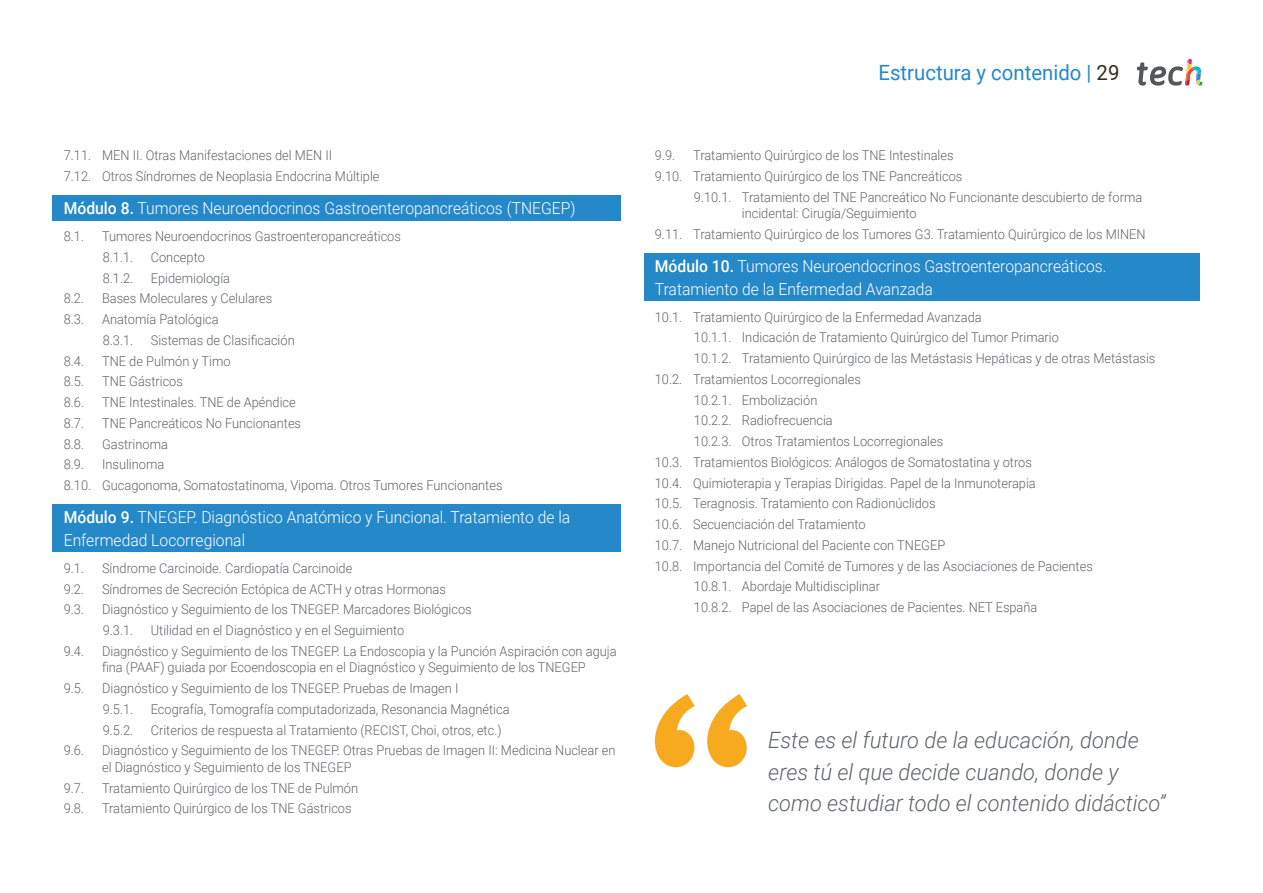
<style>
.page{position:relative;width:1263px;height:893px;background:#fff}
.page>*{position:absolute;margin:0;border:0;box-sizing:border-box;transform-origin:0 0}
.t1{font:italic 300 22.5px/31.5px "Roboto";color:#61646a}
.t2{font:21px "Roboto";color:#2488c9}
.t3{font:300 16.5px/22.5px "Roboto";color:#fff;scale:.95 1}
.t4{font:300 13.5px/20.7px "Roboto";color:#61646a;scale:.95 1}
.s1{font-weight:500}
.s2{color:#312e20}
</style>
<div class="page">
<svg style="left:1137px;top:59px;width:65px;height:27px"></svg>
<div style="left:644px;top:253px;width:555px;height:48px;background:#2488c9"></div>
<div style="left:53px;top:195px;width:568px;height:25px;background:#2488c9"></div>
<div style="left:53px;top:505px;width:568px;height:47px;background:#2488c9"></div>
<svg style="left:655px;top:694px;width:92px;height:73px"></svg>
<p class="t4" style="left:64px;top:144px;width:334px">7.11. MEN II. Otras Manifestaciones del MEN II<br>7.12. Otros Síndromes de Neoplasia Endocrina Múltiple</p>
<p class="t3" style="left:64px;top:196px;width:540px"><span class="s1">Módulo 8.</span> Tumores Neuroendocrinos Gastroenteropancreáticos (TNEGEP)</p>
<p class="t4" style="left:64px;top:225px;width:23px">8.1.</p>
<p class="t4" style="left:102px;top:225px;width:316px">Tumores Neuroendocrinos Gastroenteropancreáticos<br>8.1.1.</p>
<p class="t4" style="left:151px;top:246px;width:58px">Concepto</p>
<p class="t4" style="left:103px;top:267px;width:34px">8.1.2.</p>
<p class="t4" style="left:151px;top:267px;width:85px">Epidemiología</p>
<p class="t4" style="left:64px;top:288px;width:23px">8.2.</p>
<p class="t4" style="left:102px;top:288px;width:181px">Bases Moleculares y Celulares</p>
<p class="t4" style="left:64px;top:308px;width:23px">8.3.</p>
<p class="t4" style="left:102px;top:308px;width:124px">Anatomía Patológica<br>8.3.1.</p>
<p class="t4" style="left:151px;top:329px;width:153px">Sistemas de Clasificación</p>
<p class="t4" style="left:64px;top:350px;width:23px">8.4.</p>
<p class="t4" style="left:102px;top:350px;width:137px">TNE de Pulmón y Timo</p>
<p class="t4" style="left:64px;top:371px;width:23px">8.5.</p>
<p class="t4" style="left:102px;top:371px;width:87px">TNE Gástricos</p>
<p class="t4" style="left:64px;top:391px;width:23px">8.6.</p>
<p class="t4" style="left:102px;top:391px;width:205px">TNE Intestinales. TNE de Apéndice</p>
<p class="t4" style="left:64px;top:412px;width:23px">8.7.</p>
<p class="t4" style="left:102px;top:412px;width:211px">TNE Pancreáticos No Funcionantes</p>
<p class="t4" style="left:64px;top:433px;width:23px">8.8.</p>
<p class="t4" style="left:102px;top:433px;width:71px">Gastrinoma</p>
<p class="t4" style="left:64px;top:454px;width:23px">8.9.</p>
<p class="t4" style="left:64px;top:454px;width:463px;text-indent:38px">Insulinoma<br>8.10. Gucagonoma, Somatostatinoma, Vipoma. Otros Tumores Funcionantes</p>
<p class="t3" style="left:64px;top:506px;width:535px"><span class="s1">Módulo 9.</span> TNEGEP. Diagnóstico Anatómico y Funcional. Tratamiento de la<br>Enfermedad Locorregional</p>
<p class="t4" style="left:64px;top:557px;width:23px">9.1.</p>
<p class="t4" style="left:102px;top:557px;width:265px">Síndrome Carcinoide. Cardiopatía Carcinoide</p>
<p class="t4" style="left:64px;top:578px;width:23px">9.2.</p>
<p class="t4" style="left:102px;top:578px;width:363px">Síndromes de Secreción Ectópica de ACTH y otras Hormonas</p>
<p class="t4" style="left:64px;top:599px;width:23px">9.3.</p>
<p class="t4" style="left:102px;top:599px;width:391px">Diagnóstico y Seguimiento de los TNEGEP. Marcadores Biológicos<br>9.3.1.</p>
<p class="t4" style="left:151px;top:620px;width:269px">Utilidad en el Diagnóstico y en el Seguimiento</p>
<p class="t4" style="left:64px;top:640px;width:23px">9.4.</p>
<p class="t4" style="left:102px;top:642px;width:543px;line-height:16.5px">Diagnóstico y Seguimiento de los TNEGEP. La Endoscopia y la Punción Aspiración con aguja fina (PAAF) guiada por Ecoendoscopia en el Diagnóstico y Seguimiento de los TNEGEP</p>
<p class="t4" style="left:64px;top:678px;width:23px">9.5.</p>
<p class="t4" style="left:102px;top:678px;width:377px">Diagnóstico y Seguimiento de los TNEGEP. Pruebas de Imagen I<br>9.5.1.</p>
<p class="t4" style="left:151px;top:698px;width:379px">Ecografía, Tomografía computadorizada, Resonancia Magnética</p>
<p class="t4" style="left:103px;top:719px;width:34px">9.5.2.</p>
<p class="t4" style="left:151px;top:719px;width:371px">Criterios de respuesta al Tratamiento (RECIST, Choi, otros, etc.)</p>
<p class="t4" style="left:64px;top:740px;width:23px">9.6.</p>
<p class="t4" style="left:102px;top:742px;width:542px;line-height:16.5px">Diagnóstico y Seguimiento de los TNEGEP. Otras Pruebas de Imagen II: Medicina Nuclear en el Diagnóstico y Seguimiento de los TNEGEP</p>
<p class="t4" style="left:64px;top:777px;width:23px">9.7.</p>
<p class="t4" style="left:102px;top:777px;width:271px">Tratamiento Quirúrgico de los TNE de Pulmón</p>
<p class="t4" style="left:64px;top:798px;width:23px">9.8.</p>
<p class="t4" style="left:102px;top:798px;width:264px">Tratamiento Quirúrgico de los TNE Gástricos</p>
<h2 class="t2" style="left:878px;top:57px;width:242px">Estructura y contenido | <span class="s2">29</span></h2>
<p class="t4" style="left:655px;top:144px;width:23px">9.9.</p>
<p class="t4" style="left:693px;top:144px;width:276px">Tratamiento Quirúrgico de los TNE Intestinales</p>
<p class="t4" style="left:655px;top:165px;width:325px">9.10. Tratamiento Quirúrgico de los TNE Pancreáticos</p>
<p class="t4" style="left:694px;top:186px;width:473px">9.10.1. Tratamiento del TNE Pancreático No Funcionante descubierto de forma</p>
<p class="t4" style="left:655px;top:202px;width:518px;text-indent:87px">incidental: Cirugía/Seguimiento<br>9.11. Tratamiento Quirúrgico de los Tumores G3. Tratamiento Quirúrgico de los MINEN</p>
<p class="t3" style="left:655px;top:254px;width:477px"><span class="s1">Módulo 10.</span> Tumores Neuroendocrinos Gastroenteropancreáticos.<br>Tratamiento de la Enfermedad Avanzada</p>
<p class="t4" style="left:655px;top:306px;width:346px">10.1. Tratamiento Quirúrgico de la Enfermedad Avanzada</p>
<p class="t4" style="left:694px;top:327px;width:386px">10.1.1. Indicación de Tratamiento Quirúrgico del Tumor Primario</p>
<p class="t4" style="left:694px;top:348px;width:487px">10.1.2. Tratamiento Quirúrgico de las Metástasis Hepáticas y de otras Metástasis</p>
<p class="t4" style="left:655px;top:368px;width:218px">10.2. Tratamientos Locorregionales</p>
<p class="t4" style="left:694px;top:389px;width:132px">10.2.1. Embolización</p>
<p class="t4" style="left:694px;top:410px;width:148px">10.2.2. Radiofrecuencia</p>
<p class="t4" style="left:694px;top:430px;width:264px">10.2.3. Otros Tratamientos Locorregionales</p>
<p class="t4" style="left:655px;top:451px;width:398px">10.3. Tratamientos Biológicos: Análogos de Somatostatina y otros</p>
<p class="t4" style="left:655px;top:472px;width:402px">10.4. Quimioterapia y Terapias Dirigidas. Papel de la Inmunoterapia</p>
<p class="t4" style="left:655px;top:493px;width:297px">10.5. Teragnosis. Tratamiento con Radionúclidos</p>
<p class="t4" style="left:655px;top:513px;width:223px">10.6. Secuenciación del Tratamiento</p>
<p class="t4" style="left:655px;top:534px;width:307px">10.7. Manejo Nutricional del Paciente con TNEGEP</p>
<p class="t4" style="left:655px;top:555px;width:462px">10.8. Importancia del Comité de Tumores y de las Asociaciones de Pacientes</p>
<p class="t4" style="left:694px;top:576px;width:198px">10.8.1. Abordaje Multidisciplinar</p>
<p class="t4" style="left:694px;top:596px;width:363px">10.8.2. Papel de las Asociaciones de Pacientes. NET España</p>
<h1 class="t1" style="left:768px;top:723px;width:399px">Este es el futuro de la educación, donde eres tú el que decide cuando, donde y como estudiar todo el contenido didáctico”</h1>
</div>
